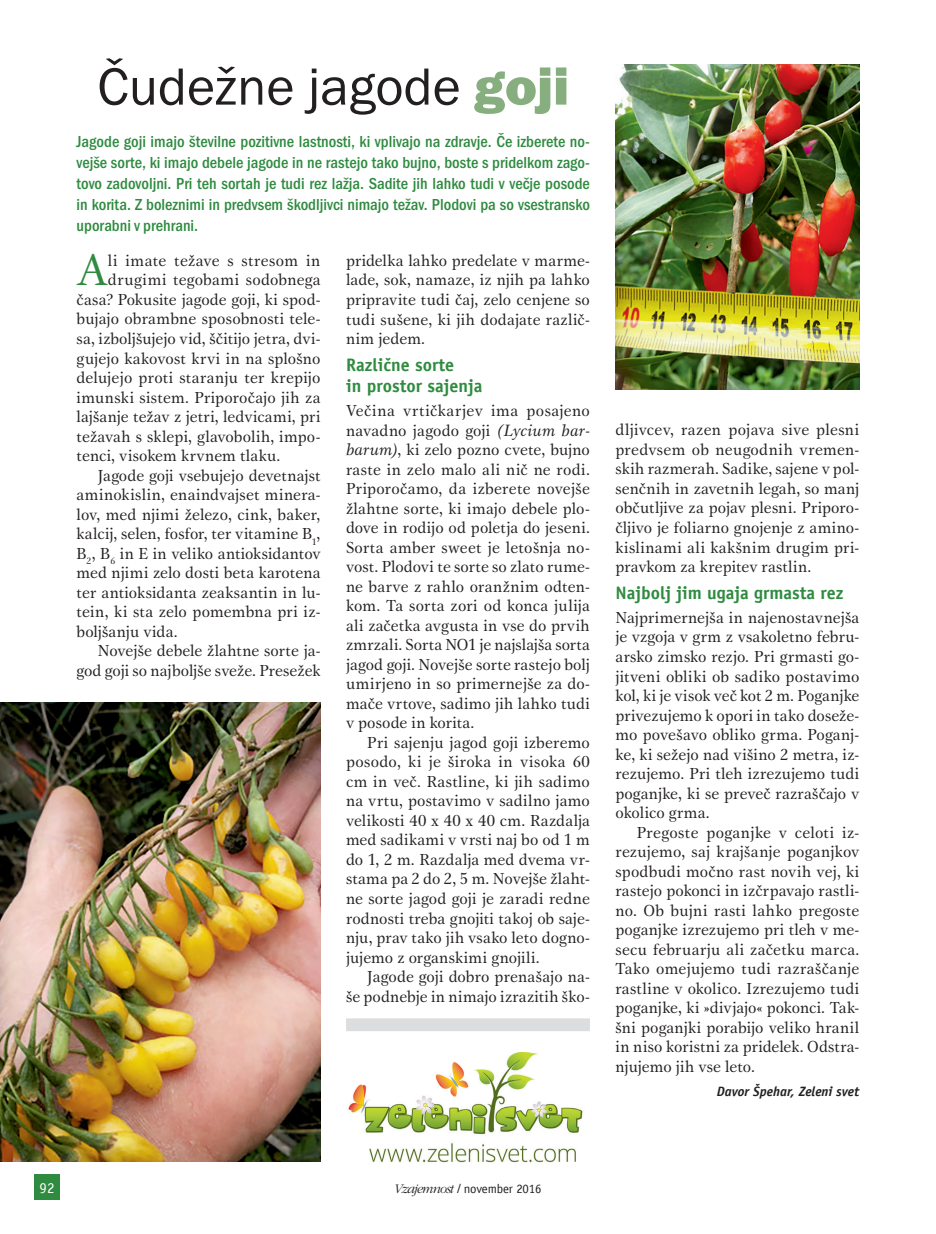
<style>
.page{position:relative;width:936px;height:1234px;background:#fff}
.page>*{position:absolute;margin:0;border:0;box-sizing:border-box;transform-origin:0 0}
.t1{font:54px "Franklin Got Itc TCE";color:#231f20}
.t2{font:45.75px "Gamma Itc TCE";color:#2f8b40}
.t3{font:700 18px/21px "Officina Sans";color:#2f8b40}
.t4{font:16.5px/19.5px "Gamma Itc TCE";letter-spacing:.01em;color:#231f20;text-align:justify}
.t5{font:500 condensed 16.5px/21px "Franklin Got Itc TCE";color:#2f8b40;text-align:justify}
.t6{font:15px "Officina Sans";color:#fff}
.t7{font:italic 700 13.5px "Officina Sans";color:#231f20}
.t8{font:12.75px "Officina Sans";letter-spacing:-.01em;color:#231f20}
.s1{font-family:"Franklin Got Itc TCE Heav";color:#86ae7e}
.s2{font-style:italic}
.s3{font-family:"Garamond Itc TCE Ligh Ital"}
.s4{font-family:"Helvetica"}
</style>
<div class="page">
<div style="left:34px;top:1174px;width:26px;height:25px;background:#2f8b40"></div>
<img style="left:615px;top:64px;width:244px;height:325px">
<img style="left:348px;top:1052px;width:235px;height:111px">
<img style="left:0;top:702px;width:320px;height:459px">
<div style="left:346px;top:1018px;width:244px;height:12px;background:#dcdddf"></div>
<h1 class="t1" style="left:97px;top:57px;width:473px">Čudežne jagode <span class="s1">goji</span></h1>
<p class="t5" style="left:77px;top:131px;width:515px">Jagode goji imajo številne pozitivne lastnosti, ki vplivajo na zdravje. Če izberete no&shy;vejše sorte, ki imajo debele jagode in ne rastejo tako bujno, boste s pridelkom zago&shy;tovo zadovoljni. Pri teh sortah je tudi rez lažja. Sadite jih lahko tudi v večje posode in korita. Z boleznimi in predvsem škodljivci nimajo težav. Plodovi pa so vsestransko uporabni v prehrani.</p>
<h2 class="t2" style="left:76px;top:242px;width:33px">A</h2>
<p class="t4" style="left:108px;top:251px;width:214px">li imate težave s stresom in</p>
<p class="t4" style="left:108px;top:270px;width:214px">drugimi tegobami sodobnega</p>
<p class="t4" style="left:77px;top:290px;width:245px">časa? Pokusite jagode goji, ki spod-</p>
<p class="t4" style="left:77px;top:309px;width:245px">bujajo obrambne sposobnosti tele-</p>
<p class="t4" style="left:77px;top:329px;width:245px">sa, izboljšujejo vid, ščitijo jetra, dvi-</p>
<p class="t4" style="left:77px;top:348px;width:245px">gujejo kakovost krvi in na splošno</p>
<p class="t4" style="left:77px;top:368px;width:245px">delujejo proti staranju ter krepijo</p>
<p class="t4" style="left:77px;top:387px;width:245px">imunski sistem. Priporočajo jih za</p>
<p class="t4" style="left:77px;top:407px;width:245px">lajšanje težav z jetri, ledvicami, pri</p>
<p class="t4" style="left:77px;top:426px;width:245px">težavah s sklepi, glavobolih, impo-</p>
<p class="t4" style="left:77px;top:446px;width:205px">tenci, visokem krvnem tlaku.</p>
<p class="t4" style="left:98px;top:465px;width:224px">Jagode goji vsebujejo devetnajst</p>
<p class="t4" style="left:77px;top:485px;width:245px">aminokislin, enaindvajset minera-</p>
<p class="t4" style="left:77px;top:504px;width:245px">lov, med njimi železo, cink, baker,</p>
<p class="t4" style="left:77px;top:524px;width:245px">kalcij, selen, fosfor, ter vitamine B<sub>1</sub>,</p>
<p class="t4" style="left:77px;top:543px;width:245px">B<sub>2</sub>, B<sub>6</sub> in E in veliko antioksidantov</p>
<p class="t4" style="left:77px;top:563px;width:245px">med njimi zelo dosti beta karotena</p>
<p class="t4" style="left:77px;top:582px;width:245px">ter antioksidanta zeaksantin in lu-</p>
<p class="t4" style="left:77px;top:602px;width:245px">tein, ki sta zelo pomembna pri iz-</p>
<p class="t4" style="left:77px;top:621px;width:103px">boljšanju vida.</p>
<p class="t4" style="left:98px;top:641px;width:224px">Novejše debele žlahtne sorte ja-</p>
<p class="t4" style="left:77px;top:660px;width:245px">god goji so najboljše sveže. Presežek</p>
<p class="t4" style="left:346px;top:251px;width:245px">pridelka lahko predelate v marme&shy;lade, sok, namaze, iz njih pa lahko pripravite tudi čaj, zelo cenjene so tudi sušene, ki jih dodajate različ&shy;nim jedem.</p>
<p class="t3" style="left:346px;top:354px;width:138px">Različne sorte<br>in prostor sajenja</p>
<p class="t4" style="left:346px;top:401px;width:245px">Večina vrtičkarjev ima posajeno navadno jagodo goji <span class="s2">(Lycium bar&shy;barum)</span>, ki zelo pozno cvete, bujno raste in zelo malo ali nič ne rodi.<br>Priporočamo, da izberete novejše žlahtne sorte, ki imajo debele plo&shy;dove in rodijo od poletja do jeseni.<br>Sorta amber sweet je letošnja no&shy;vost. Plodovi te sorte so zlato rume&shy;ne barve z rahlo oranžnim odten&shy;kom. Ta sorta zori od konca julija ali začetka avgusta in vse do prvih zmrzali. Sorta NO1 je najslajša sorta jagod goji. Novejše sorte rastejo bolj umirjeno in so primernejše za do&shy;mače vrtove, sadimo jih lahko tudi v posode in korita.</p>
<p class="t4" style="left:346px;top:732px;width:245px;text-indent:21px">Pri sajenju jagod goji izberemo posodo, ki je široka in visoka 60 cm in več. Rastline, ki jih sadimo na vrtu, postavimo v sadilno jamo velikosti 40 x 40 x 40 cm. Razdalja med sadikami v vrsti naj bo od 1 m do 1, 2 m. Razdalja med dvema vr&shy;stama pa 2 do 2, 5 m. Novejše žlaht&shy;ne sorte jagod goji je zaradi redne rodnosti treba gnojiti takoj ob saje&shy;nju, prav tako jih vsako leto dogno&shy;jujemo z organskimi gnojili.</p>
<p class="t4" style="left:346px;top:966px;width:245px;text-align:right">Jagode goji dobro prenašajo na-<br>še podnebje in nimajo izrazitih ško-</p>
<p class="t4" style="left:615px;top:420px;width:245px">dljivcev, razen pojava sive plesni predvsem ob neugodnih vremen&shy;skih razmerah. Sadike, sajene v pol&shy;senčnih in zavetnih legah, so manj občutljive za pojav plesni. Priporo&shy;čljivo je foliarno gnojenje z amino&shy;kislinami ali kakšnim drugim pri&shy;pravkom za krepitev rastlin.</p>
<p class="t3" style="left:615px;top:582px;width:229px">Najbolj jim ugaja grmasta rez</p>
<p class="t4" style="left:615px;top:607px;width:245px">Najprimernejša in najenostavnejša je vzgoja v grm z vsakoletno febru&shy;arsko zimsko rezjo. Pri grmasti go&shy;jitveni obliki ob sadiko postavimo kol, ki je visok več kot 2 m. Poganjke privezujemo k opori in tako doseže&shy;mo povešavo obliko grma. Poganj&shy;ke, ki sežejo nad višino 2 metra, iz&shy;rezujemo. Pri tleh izrezujemo tudi poganjke, ki se preveč razraščajo v okolico grma.</p>
<p class="t4" style="left:615px;top:822px;width:245px;text-indent:21px">Pregoste poganjke v celoti iz&shy;rezujemo, saj krajšanje poganjkov spodbudi močno rast novih vej, ki rastejo pokonci in izčrpavajo rastli&shy;no. Ob bujni rasti lahko pregoste poganjke izrezujemo pri tleh v me&shy;secu februarju ali začetku marca.<br>Tako omejujemo tudi razraščanje rastline v okolico. Izrezujemo tudi poganjke, ki »divjajo« pokonci. Tak&shy;šni poganjki porabijo veliko hranil in niso koristni za pridelek. Odstra&shy;njujemo jih vse leto.</p>
<p class="t7" style="left:716px;top:1082px;width:144px">Davor Špehar, Zeleni svet</p>
<p class="t6" style="left:39px;top:1179px;width:16px">92</p>
<p class="t8" style="left:394px;top:1181px;width:148px"><span class="s3">Vzajemnost</span> <span class="s4">/</span> november 2016</p>
</div>
